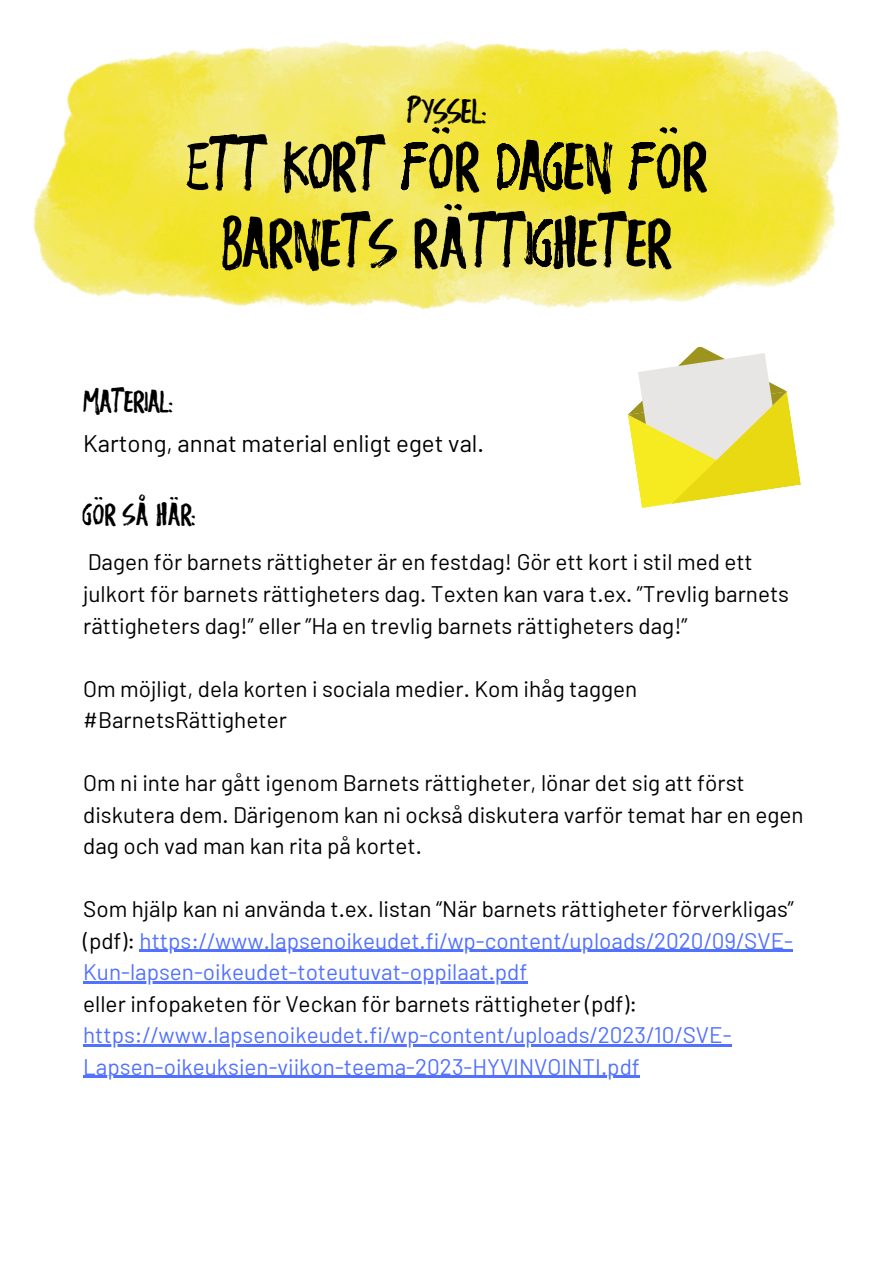
<style>
.page{position:relative;width:894px;height:1264px;background:#fff}
.page>*{position:absolute;margin:0;border:0;box-sizing:border-box;transform-origin:0 0}
.t1{font:66.9px/76.8px "Nigma";color:#000;text-align:center}
.t2{font:34.2px "Nigma";color:#000}
.t3{font:30px "Nigma";color:#000}
.t4{font:24px "Barlow";color:#000}
.t5{font:22.5px/31.5px "Barlow";color:#000}
.t6{font:22.5px/31.5px "Barlow";color:#5271ff;text-align:justify}
.s1{color:#000}
</style>
<div class="page">
<hr style="left:83px;top:1075px;width:556px;height:3px;background:#5271ff">
<hr style="left:83px;top:1044px;width:648px;height:2px;background:#5271ff">
<hr style="left:83px;top:981px;width:444px;height:2px;background:#5271ff">
<hr style="left:140px;top:949px;width:653px;height:3px;background:#5271ff">
<img style="left:33px;top:40px;width:807px;height:270px">
<svg style="left:628px;top:346px;width:172px;height:162px"></svg>
<h1 class="t2" style="left:407px;top:87px;width:81px">PYSSEL:</h1>
<h1 class="t1" style="left:186px;top:125px;width:521px">ETT KORT FÖR DAGEN FÖR<br>BARNETS RÄTTIGHETER</h1>
<p class="t3" style="left:83px;top:380px;width:91px">MATERIAL:</p>
<p class="t4" style="left:83px;top:428px;width:402px">Kartong, annat material enligt eget val.</p>
<h2 class="t3" style="left:83px;top:493px;width:114px">GÖR SÅ HÄR:</h2>
<p class="t5" style="left:83px;top:545px;width:707px">Dagen för barnets rättigheter är en festdag! Gör ett kort i stil med ett julkort för barnets rättigheters dag. Texten kan vara t.ex. ”Trevlig barnets rättigheters dag!” eller ”Ha en trevlig barnets rättigheters dag!”</p>
<p class="t5" style="left:83px;top:671px;width:555px">Om möjligt, dela korten i sociala medier. Kom ihåg taggen #BarnetsRättigheter</p>
<p class="t5" style="left:83px;top:766px;width:721px">Om ni inte har gått igenom Barnets rättigheter, lönar det sig att först diskutera dem. Därigenom kan ni också diskutera varför temat har en egen dag och vad man kan rita på kortet.</p>
<p class="t6" style="left:83px;top:892px;width:712px"><span class="s1">Som hjälp kan ni använda t.ex. listan “När barnets rättigheter förverkligas” (pdf):</span> https://www.lapsenoikeudet.fi/wp-content/uploads/2020/09/SVE-Kun-lapsen-oikeudet-toteutuvat-oppilaat.pdf</p>
<p class="t5" style="left:83px;top:986px;width:555px">eller infopaketen för Veckan för barnets rättigheter (pdf):</p>
<p class="t6" style="left:83px;top:1018px;width:649px">https://www.lapsenoikeudet.fi/wp-content/uploads/2023/10/SVE-<br>Lapsen-oikeuksien-viikon-teema-2023-HYVINVOINTI.pdf</p>
</div>
